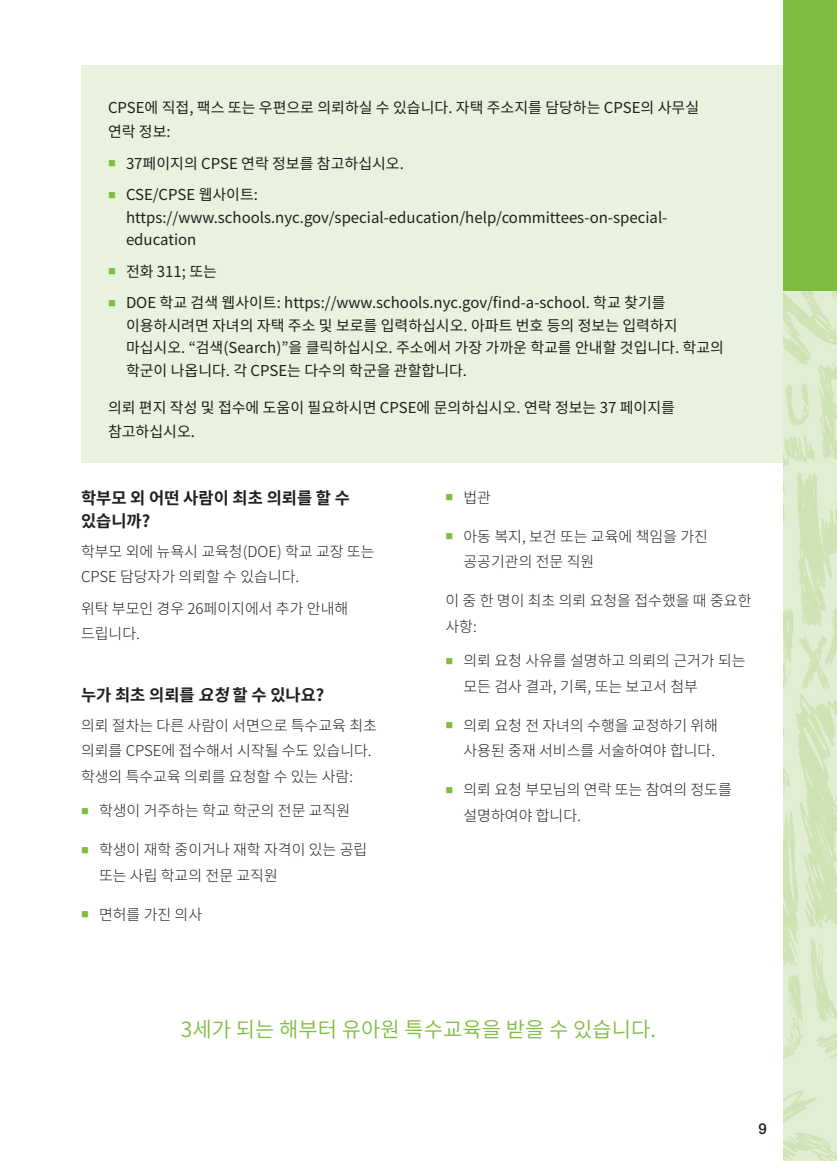
<style>
.page{position:relative;width:837px;height:1161px;background:#fff}
.page>*{position:absolute;margin:0;border:0;box-sizing:border-box;transform-origin:0 0}
.t1{font:600 21px "Noto Sans CJ Kkr";color:#7fbd41}
.t2{font:700 16.5px/22.5px "Noto Sans CJ Kkr";color:#231f20}
.t3{font:15px/22.5px "Noto Sans CJ Kkr";color:#231f20}
.t4{font:300 15px/25.5px "Noto Sans CJ Kkr";color:#231f20}
.t5{font:500 15px "Helvetica Neue LT Std";color:#231f20}
</style>
<div class="page">
<img style="left:783px;top:291px;width:54px;height:870px">
<div style="left:783px;top:0;width:54px;height:290px;background:#7fbd41"></div>
<div style="left:81px;top:65px;width:702px;height:398px;background:#e9f2de"></div>
<p class="t3" style="left:108px;top:96px;width:593px;line-height:24px">CPSE에 직접, 팩스 또는 우편으로 의뢰하실 수 있습니다. 자택 주소지를 담당하는 CPSE의 사무실 연락 정보:</p>
<p class="t3" style="left:126px;top:152px;width:279px">37페이지의 CPSE 연락 정보를 참고하십시오.</p>
<p class="t3" style="left:126px;top:184px;width:543px">CSE/CPSE 웹사이트: https://www.schools.nyc.gov/special-education/help/committees-on-special&shy;education</p>
<p class="t3" style="left:126px;top:260px;width:93px">전화 311; 또는</p>
<p class="t3" style="left:126px;top:292px;width:600px">DOE 학교 검색 웹사이트: https://www.schools.nyc.gov/find-a-school. 학교 찾기를 이용하시려면 자녀의 자택 주소 및 보로를 입력하십시오. 아파트 번호 등의 정보는 입력하지 마십시오. “검색(Search)”을 클릭하십시오. 주소에서 가장 가까운 학교를 안내할 것입니다. 학교의 학군이 나옵니다. 각 CPSE는 다수의 학군을 관할합니다.</p>
<p class="t3" style="left:108px;top:396px;width:568px;line-height:24px">의뢰 편지 작성 및 접수에 도움이 필요하시면 CPSE에 문의하십시오. 연락 정보는 37 페이지를 참고하십시오.</p>
<h4 class="t2" style="left:81px;top:487px;width:271px">학부모 외 어떤 사람이 최초 의뢰를 할 수 있습니까?</h4>
<p class="t4" style="left:81px;top:539px;width:295px">학부모 외에 뉴욕시 교육청(DOE) 학교 교장 또는<br>CPSE 담당자가 의뢰할 수 있습니다.</p>
<p class="t4" style="left:81px;top:596px;width:269px">위탁 부모인 경우 26페이지에서 추가 안내해 드립니다.</p>
<h4 class="t2" style="left:81px;top:684px;width:245px">누가 최초 의뢰를 요청 할 수 있나요?</h4>
<p class="t4" style="left:81px;top:713px;width:297px">의뢰 절차는 다른 사람이 서면으로 특수교육 최초 의뢰를 CPSE에 접수해서 시작될 수도 있습니다. 학생의 특수교육 의뢰를 요청할 수 있는 사람:</p>
<p class="t4" style="left:99px;top:798px;width:253px">학생이 거주하는 학교 학군의 전문 교직원</p>
<p class="t4" style="left:99px;top:837px;width:270px">학생이 재학 중이거나 재학 자격이 있는 공립 또는 사립 학교의 전문 교직원</p>
<p class="t4" style="left:99px;top:902px;width:105px">면허를 가진 의사</p>
<p class="t4" style="left:464px;top:485px;width:29px">법관</p>
<p class="t4" style="left:464px;top:524px;width:246px">아동 복지, 보건 또는 교육에 책임을 가진 공공기관의 전문 직원</p>
<p class="t4" style="left:446px;top:588px;width:307px">이 중 한 명이 최초 의뢰 요청을 접수했을 때 중요한 사항:</p>
<p class="t4" style="left:464px;top:648px;width:284px">의뢰 요청 사유를 설명하고 의뢰의 근거가 되는 모든 검사 결과, 기록, 또는 보고서 첨부</p>
<p class="t4" style="left:464px;top:713px;width:256px">의뢰 요청 전 자녀의 수행을 교정하기 위해 사용된 중재 서비스를 서술하여야 합니다.</p>
<p class="t4" style="left:464px;top:777px;width:270px">의뢰 요청 부모님의 연락 또는 참여의 정도를 설명하여야 합니다.</p>
<p class="t1" style="left:181px;top:1017px;width:477px">3세가 되는 해부터 유아원 특수교육을 받을 수 있습니다.</p>
<p class="t5" style="left:758px;top:1120px;width:10px">9</p>
</div>
